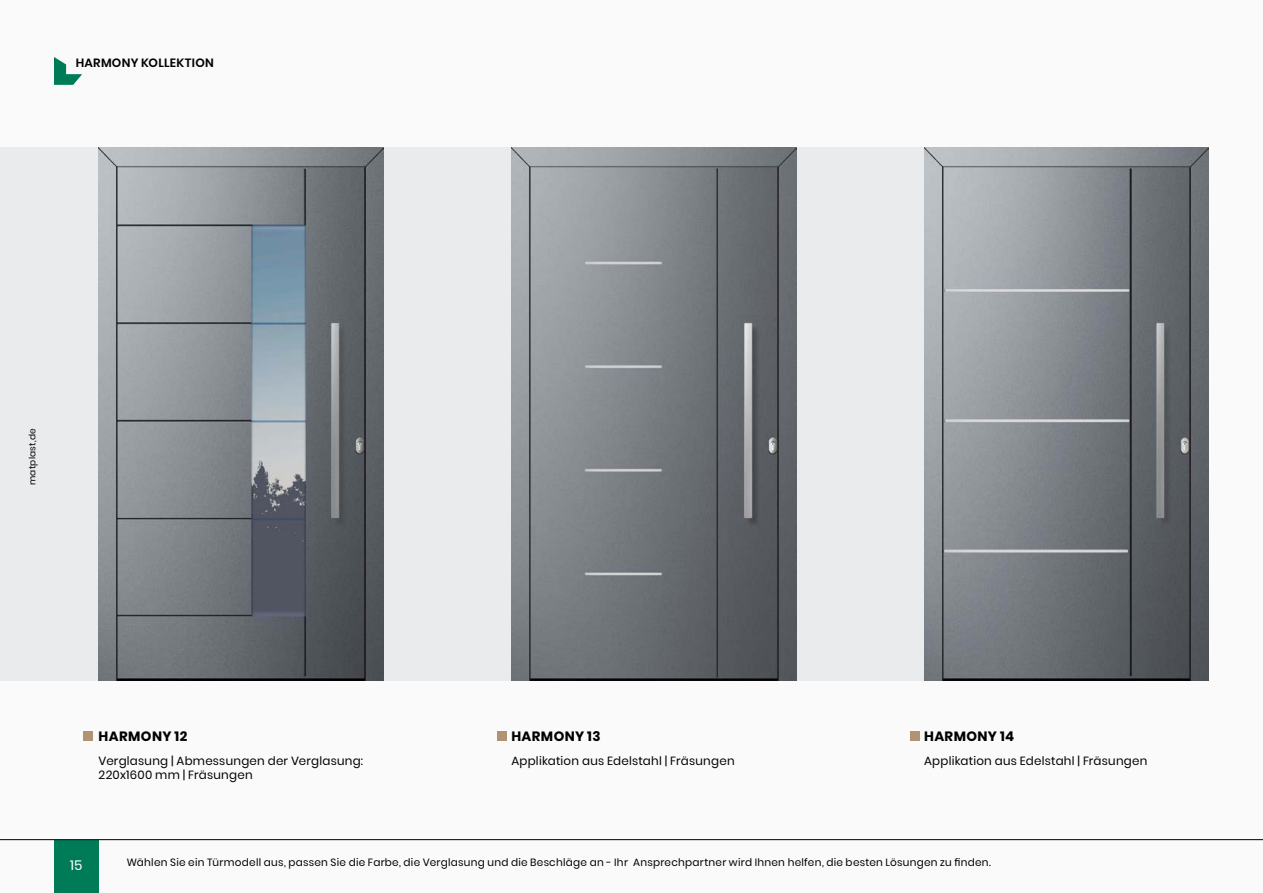
<style>
.page{position:relative;width:1263px;height:893px;background:#fafafa}
.page>*{position:absolute;margin:0;border:0;box-sizing:border-box;transform-origin:0 0}
.t1{font:700 13.5px "Poppins";letter-spacing:.03em;color:#000}
.t2{font:13.5px "Poppins";color:#fff}
.t3{font:600 12px "Poppins";letter-spacing:.025em;color:#000}
.t4{font:11.85px/14.2px "Poppins";letter-spacing:.02em;color:#000}
.t5{font:10.5px "Poppins";letter-spacing:.025em;color:#000}
.t6{font:9px "Poppins";letter-spacing:.03em;color:#000}
</style>
<div class="page">
<div style="left:83px;top:731px;width:10px;height:10px;background:#b19374"></div>
<div style="left:497px;top:731px;width:9px;height:10px;background:#b19374"></div>
<div style="left:910px;top:731px;width:10px;height:10px;background:#b19374"></div>
<div style="left:0;top:147px;width:1205px;height:534px;background:#e9ebec"></div>
<img style="left:99px;top:147px;width:284px;height:534px">
<img style="left:511px;top:147px;width:285px;height:534px">
<img style="left:924px;top:147px;width:285px;height:534px">
<div style="left:54px;top:840px;width:45px;height:53px;background:#007b58"></div>
<hr style="left:0;top:839px;width:1263px;height:1px;background:#000">
<svg style="left:54px;top:57px;width:28px;height:28px"></svg>
<p class="t3" style="left:76px;top:55px;width:140px">HARMONY KOLLEKTION</p>
<p class="t6" style="left:27px;top:485px;width:58px;rotate:-90deg">matplast,de</p>
<p class="t1" style="left:99px;top:729px;width:90px">HARMONY 12</p>
<p class="t1" style="left:511px;top:729px;width:91px">HARMONY 13</p>
<p class="t1" style="left:924px;top:728px;width:92px">HARMONY 14</p>
<p class="t4" style="left:99px;top:754px;width:266px">Verglasung | Abmessungen der Verglasung:<br>220x1600 mm | Fräsungen</p>
<p class="t4" style="left:511px;top:754px;width:225px">Applikation aus Edelstahl | Fräsungen</p>
<p class="t4" style="left:924px;top:754px;width:225px">Applikation aus Edelstahl | Fräsungen</p>
<p class="t2" style="left:70px;top:858px;width:14px">15</p>
<p class="t5" style="left:127px;top:856px;width:866px">Wählen Sie ein Türmodell aus, passen Sie die Farbe, die Verglasung und die Beschläge an - Ihr Ansprechpartner wird Ihnen helfen, die besten Lösungen zu finden.</p>
</div>
